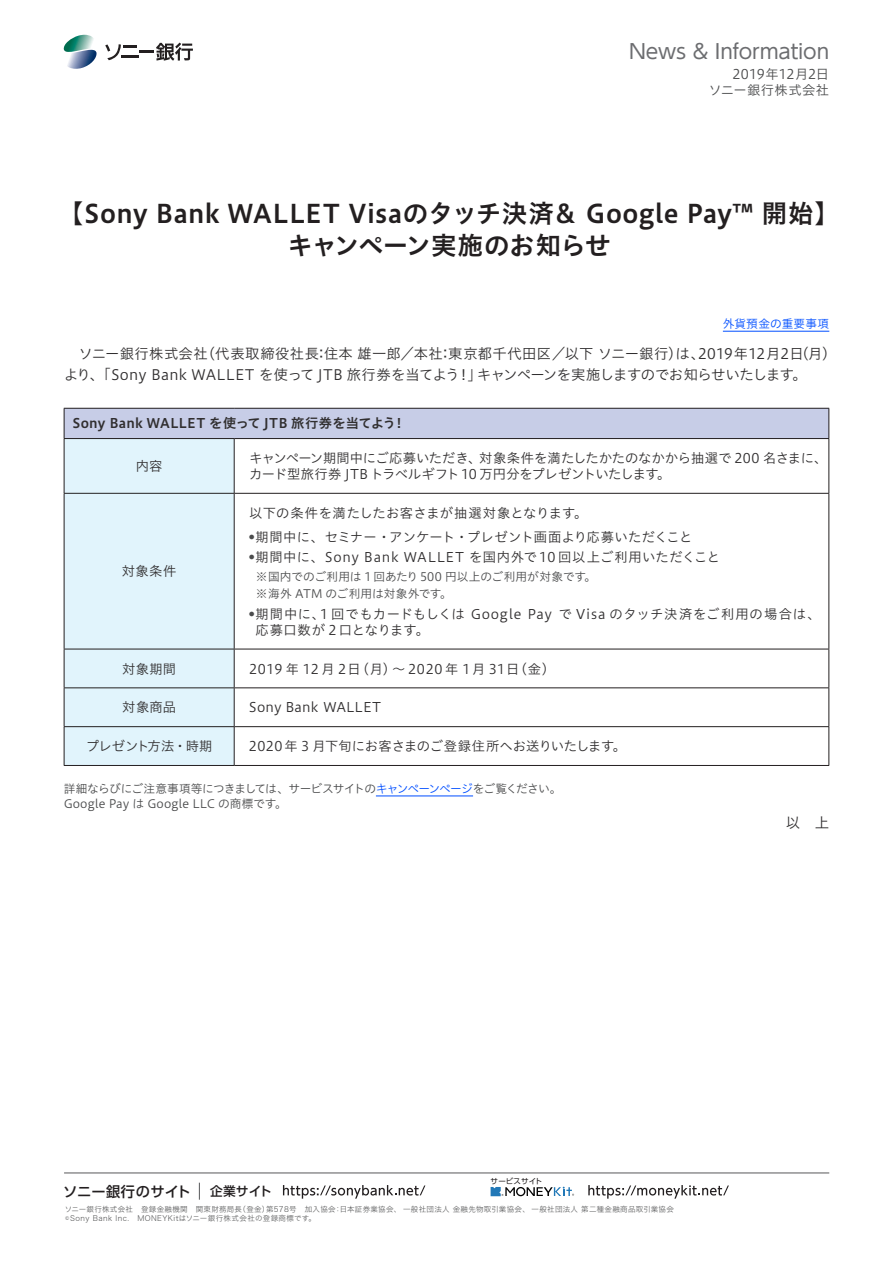
<style>
.page{position:relative;width:893px;height:1263px;background:#fff}
.page>*{position:absolute;margin:0;border:0;box-sizing:border-box;transform-origin:0 0}
.t1{font:25.5px/32px "Hiragino UD Sans Std W6";letter-spacing:.015em;color:#231f20;text-align:center}
.t2{font:20.25px "UD Shin Go NT Pro";letter-spacing:-.01em;color:#6c6d70}
.t3{font:14.4px "Hiragino UD Sans Std W3";letter-spacing:.015em;color:#312f30}
.t4{font:14.4px "Hiragino UD Sans Std W3";letter-spacing:-.03em;color:#312f30}
.t5{font:500 14.25px "UD Shin Go Pro";letter-spacing:.025em;color:#231f20}
.t6{font:13.35px/24.5px "Hiragino UD Sans Std W3";letter-spacing:.015em;color:#312f30}
.t7{font:13.35px "Hiragino UD Sans Std W3";letter-spacing:.05em;color:#312f30}
.t8{font:13.35px "Hiragino UD Sans Std W3";letter-spacing:-.02em;color:#312f30}
.t9{font:13.35px "Hiragino UD Sans Std W3";letter-spacing:-.005em;color:#312f30}
.t10{font:13.35px "Hiragino UD Sans Std W6";letter-spacing:.015em;color:#312f30}
.t11{font:13.35px "Hiragino UD Sans Std W3";letter-spacing:.065em;color:#312f30}
.t12{font:13.35px/15.9px "Hiragino UD Sans Std W3";letter-spacing:.025em;color:#4b4c4d;text-align:right}
.t13{font:500 12.75px "UD Shin Go Pro";letter-spacing:.005em;color:#231f20}
.t14{font:11.7px/17px "Hiragino UD Sans Std W3";letter-spacing:-.01em;color:#4b4c4d}
.t15{font:11.7px "Hiragino UD Sans Std W3";letter-spacing:.02em;color:#004eff}
.t16{font:7.5px/9px "Hira Kaku Std W2";letter-spacing:.04em;color:#4b4c4d}
.t17{font:7.5px "UD Shin Go Pro";letter-spacing:.01em;color:#231f20}
.t18{font:5.25px "Hiragino UD Sans Std W3";color:#4b4c4d}
.s1{color:#004eff}
</style>
<div class="page">
<svg style="left:588px;top:1185px;width:141px;height:14px"></svg>
<svg style="left:283px;top:1185px;width:142px;height:14px"></svg>
<hr style="left:64px;top:1173px;width:765px;height:1px;background:#57585a">
<svg style="left:199px;top:1183px;width:1px;height:17px"></svg>
<svg style="left:491px;top:1187px;width:83px;height:9px"></svg>
<div style="left:64px;top:408px;width:765px;height:31px;background:#c7cde7"></div>
<div style="left:65px;top:439px;width:169px;height:326px;background:#e1f4fc"></div>
<hr style="left:64px;top:408px;width:170px;height:1px;background:#231f20">
<svg style="left:64px;top:409px;width:1px;height:29px"></svg>
<hr style="left:234px;top:408px;width:595px;height:1px;background:#231f20">
<svg style="left:828px;top:409px;width:1px;height:29px"></svg>
<hr style="left:64px;top:438px;width:170px;height:1px;background:#231f20">
<hr style="left:64px;top:439px;width:1px;height:54px;background:#231f20">
<hr style="left:234px;top:438px;width:595px;height:1px;background:#231f20">
<hr style="left:234px;top:439px;width:1px;height:54px;background:#231f20">
<hr style="left:828px;top:439px;width:1px;height:54px;background:#231f20">
<hr style="left:64px;top:494px;width:1px;height:155px;background:#231f20">
<hr style="left:234px;top:494px;width:1px;height:155px;background:#231f20">
<hr style="left:828px;top:494px;width:1px;height:155px;background:#231f20">
<hr style="left:64px;top:649px;width:1px;height:38px;background:#231f20">
<hr style="left:234px;top:649px;width:1px;height:38px;background:#231f20">
<hr style="left:828px;top:649px;width:1px;height:38px;background:#231f20">
<hr style="left:64px;top:688px;width:1px;height:38px;background:#231f20">
<hr style="left:234px;top:688px;width:1px;height:38px;background:#231f20">
<hr style="left:828px;top:688px;width:1px;height:38px;background:#231f20">
<hr style="left:64px;top:727px;width:1px;height:38px;background:#231f20">
<hr style="left:234px;top:727px;width:1px;height:38px;background:#231f20">
<hr style="left:828px;top:727px;width:1px;height:38px;background:#231f20">
<hr style="left:64px;top:493px;width:170px;height:1px;background:#231f20">
<hr style="left:234px;top:493px;width:595px;height:1px;background:#231f20">
<hr style="left:64px;top:649px;width:170px;height:1px;background:#231f20">
<hr style="left:234px;top:649px;width:595px;height:1px;background:#231f20">
<hr style="left:64px;top:687px;width:170px;height:1px;background:#231f20">
<hr style="left:234px;top:687px;width:595px;height:1px;background:#231f20">
<hr style="left:64px;top:726px;width:170px;height:1px;background:#231f20">
<hr style="left:234px;top:726px;width:595px;height:1px;background:#231f20">
<hr style="left:64px;top:765px;width:170px;height:1px;background:#231f20">
<hr style="left:234px;top:765px;width:595px;height:1px;background:#231f20">
<svg style="left:63px;top:35px;width:34px;height:34px"></svg>
<svg style="left:105px;top:43px;width:88px;height:18px"></svg>
<hr style="left:723px;top:331px;width:106px;height:1px;background:#004eff">
<hr style="left:376px;top:796px;width:97px;height:1px;background:#004eff">
<h2 class="t2" style="left:629px;top:35px;width:202px">News &amp; Information</h2>
<p class="t12" style="left:708px;top:66px;width:122px">2019年12月日2<br>ソニー銀行株式会社</p>
<h1 class="t1" style="left:58px;top:196px;width:783px">【Sony Bank WALLET Visaのタッチ決済＆ Google Pay™ 開始【キャンペーン実施のお知らせ</h1>
<p class="t15" style="left:723px;top:315px;width:108px">外貨預金の重要事項</p>
<p class="t3" style="left:201px;top:343px;width:506px">（代表取締役社長住本雄一郎／本社東京都千代田区／以下ソニー銀行は）、</p>
<p class="t3" style="left:698px;top:343px;width:140px">2019年12月2 （日月(</p>
<p class="t3" style="left:64px;top:343px;width:146px">　ソニー銀行株式会社</p>
<p class="t3" style="left:314px;top:343px;width:16px">：</p>
<p class="t3" style="left:438px;top:343px;width:16px">：</p>
<p class="t3" style="left:64px;top:364px;width:398px">より、「Sony Bank WALLET を使って JTB 旅行券を当てよう</p>
<p class="t10" style="left:393px;top:413px;width:15px">!</p>
<p class="t4" style="left:477px;top:364px;width:332px">キャンペーンを実施しますのでお知らせいたします。</p>
<p class="t3" style="left:457px;top:364px;width:27px">！」</p>
<p class="t10" style="left:73px;top:413px;width:325px">Sony Bank WALLET を使って JTB 旅行券を当てよう</p>
<p class="t6" style="left:136px;top:453px;width:28px">内容</p>
<p class="t6" style="left:122px;top:558px;width:56px">対象条件</p>
<p class="t6" style="left:122px;top:655px;width:56px">対象期間</p>
<p class="t6" style="left:122px;top:694px;width:55px">対象商品</p>
<p class="t9" style="left:86px;top:736px;width:128px">プレゼント方法・時期</p>
<p class="t8" style="left:249px;top:448px;width:234px">キャンペーン期間中にご応募いただき、</p>
<p class="t6" style="left:479px;top:445px;width:350px">対象条件を満たしたかたのなかから抽選で 200 名さまに、</p>
<p class="t8" style="left:249px;top:464px;width:423px">カード型旅行券 JTB トラベルギフト 10 万円分をプレゼントいたします。</p>
<p class="t6" style="left:255px;top:500px;width:438px;text-indent:-6px">以下の条件を満たしたお客さまが抽選対象となります。<br>期間中に、セミナー・アンケート・プレゼント画面より応募いただくこと</p>
<p class="t18" style="left:249px;top:533px;width:7px">●</p>
<p class="t7" style="left:255px;top:547px;width:466px">期間中に、Sony Bank WALLET を国内外で10 回以上ご利用いただくこと</p>
<p class="t18" style="left:249px;top:553px;width:7px">●</p>
<p class="t14" style="left:256px;top:568px;width:342px">※国内でのご利用は 1 回あたり 500 円以上のご利用が対象です。※海外 ATM のご利用は対象外です。</p>
<p class="t11" style="left:558px;top:604px;width:264px">で Visa のタッチ決済をご利用の場合は、</p>
<p class="t6" style="left:255px;top:601px;width:71px">期間中に、</p>
<p class="t6" style="left:320px;top:601px;width:146px">1 回でもカードもしくは</p>
<p class="t6" style="left:471px;top:601px;width:52px">Google</p>
<p class="t6" style="left:527px;top:601px;width:26px">Pay</p>
<p class="t18" style="left:249px;top:610px;width:7px">●</p>
<p class="t6" style="left:255px;top:617px;width:175px">応募口数が 2 口となります。</p>
<p class="t7" style="left:356px;top:658px;width:201px">（月）～ 2020年 1月 31 （日 金(</p>
<p class="t7" style="left:249px;top:658px;width:113px">2019 年 12月 2日</p>
<p class="t6" style="left:249px;top:694px;width:134px">Sony Bank WALLET</p>
<p class="t9" style="left:249px;top:736px;width:379px">2020 年 3 月下旬にお客さまのご登録住所へお送りいたします。</p>
<p class="t14" style="left:64px;top:780px;width:499px;line-height:14.9px">詳細ならびにご注意事項等につきましては、サービスサイトの<span class="s1">キャンペーンページ</span>をご覧ください。<br>Google Pay は Google LLC の商標です。</p>
<p class="t3" style="left:786px;top:812px;width:45px">以　上</p>
<p class="t5" style="left:63px;top:1180px;width:129px">ソニー銀行のサイト</p>
<p class="t13" style="left:210px;top:1180px;width:63px">企業サイト</p>
<p class="t17" style="left:491px;top:1175px;width:53px">サービスサイト</p>
<p class="t16" style="left:340px;top:1204px;width:336px">日本証券業協会、一般社団法人金融先物取引業協会、一般社団法人第二種金融商品取引業協会</p>
<p class="t16" style="left:239px;top:1204px;width:99px">（登金第） 578号　加入協会</p>
<p class="t16" style="left:116px;top:1204px;width:202px;text-indent:-51px">ソニー銀行株式会社　登録金融機関　関東財務局長<br>Inc 　. MONEYKitはソニー銀行株式会社の登録商標です。</p>
<p class="t16" style="left:334px;top:1204px;width:9px">：</p>
<p class="t16" style="left:65px;top:1213px;width:26px">©Sony</p>
<p class="t16" style="left:93px;top:1213px;width:21px">Bank</p>
</div>
